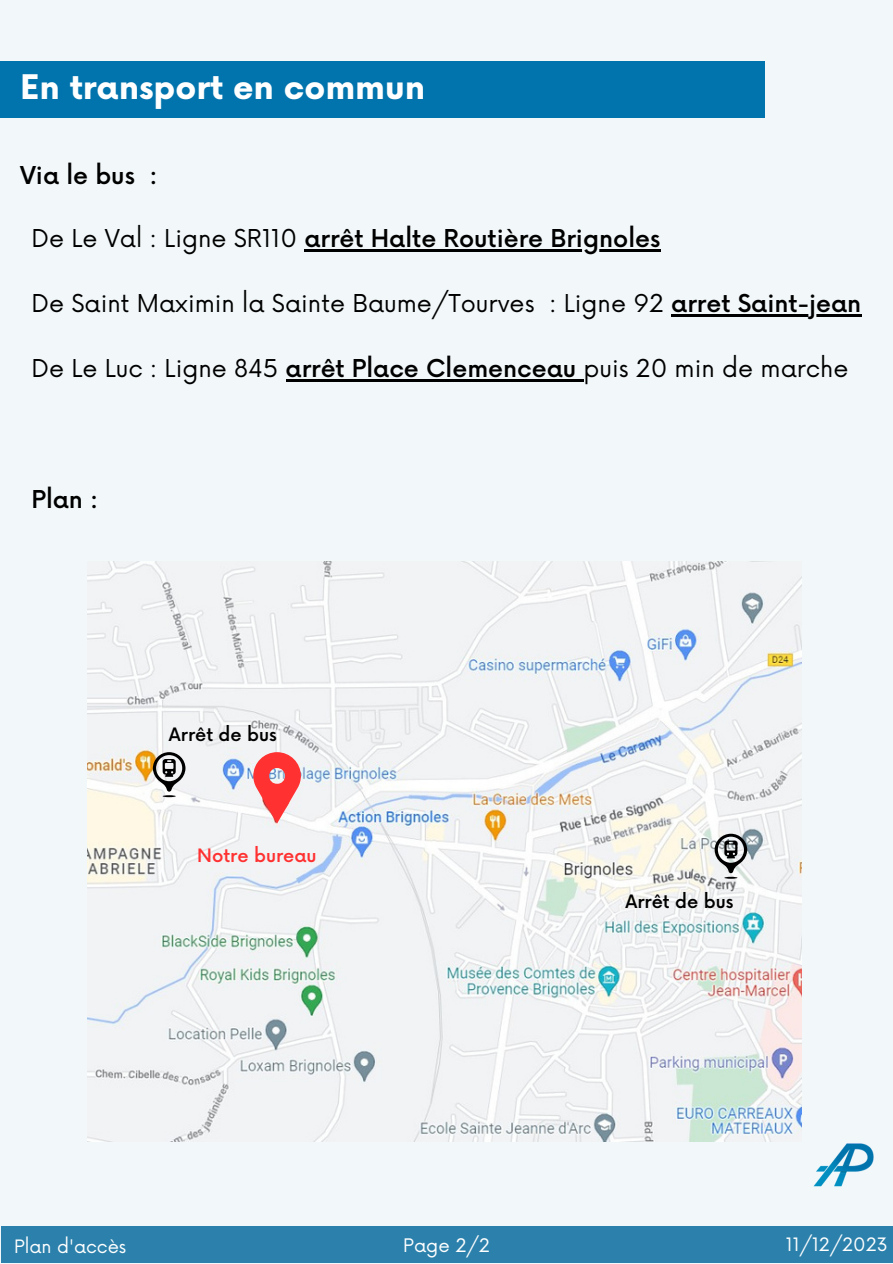
<style>
.page{position:relative;width:893px;height:1264px;background:#fff}
.page>*{position:absolute;margin:0;border:0;box-sizing:border-box;transform-origin:0 0}
.t1{font:700 33px "Now";color:#fff}
.t2{font:24px "Now";color:#000}
.t3{font:500 24px "Now";color:#000}
.t4{font:18.15px "Now";color:#fff}
.t5{font:18px "Now";color:#fff}
.t6{font:500 18px "Now";color:#000}
.t7{font:500 18px "Now";color:#ff3131}
.s1{font-weight:400}
.s2{font-weight:500}
</style>
<div class="page">
<div style="left:0;top:0;width:892px;height:1263px;background:#f2f8fa"></div>
<div style="left:0;top:61px;width:765px;height:57px;background:#0173ad"></div>
<div style="left:1px;top:1226px;width:891px;height:37px;background:#2c81ac"></div>
<img style="left:88px;top:562px;width:713px;height:579px">
<img style="left:765px;top:1113px;width:109px;height:74px">
<svg style="left:253px;top:752px;width:47px;height:71px"></svg>
<svg style="left:153px;top:752px;width:32px;height:45px"></svg>
<svg style="left:714px;top:833px;width:33px;height:45px"></svg>
<hr style="left:304px;top:249px;width:356px;height:2px;background:#000">
<hr style="left:671px;top:314px;width:190px;height:2px;background:#000">
<hr style="left:285px;top:379px;width:298px;height:3px;background:#000">
<p class="t1" style="left:20px;top:69px;width:406px">En transport en commun</p>
<p class="t3" style="left:20px;top:162px;width:139px">Via le bus :</p>
<p class="t3" style="left:31px;top:225px;width:630px"><span class="s1">De Le Val : Ligne SR110</span> arrêt Halte Routière Brignoles</p>
<p class="t2" style="left:31px;top:290px;width:831px">De Saint Maximin la Sainte Baume/Tourves : Ligne 92 <span class="s2">arret Saint-jean</span></p>
<p class="t2" style="left:31px;top:355px;width:818px">De Le Luc : Ligne 845 <span class="s2">arrêt Place Clemenceau</span> puis 20 min de marche</p>
<p class="t3" style="left:31px;top:486px;width:68px">Plan :</p>
<p class="t6" style="left:169px;top:725px;width:109px">Arrêt de bus</p>
<p class="t7" style="left:197px;top:845px;width:121px">Notre bureau</p>
<p class="t5" style="left:14px;top:1236px;width:114px">Plan d'accès</p>
<p class="t4" style="left:403px;top:1235px;width:88px">Page 2/2</p>
<p class="t6" style="left:625px;top:891px;width:109px">Arrêt de bus</p>
<p class="t5" style="left:785px;top:1233px;width:103px">11/12/2023</p>
</div>
